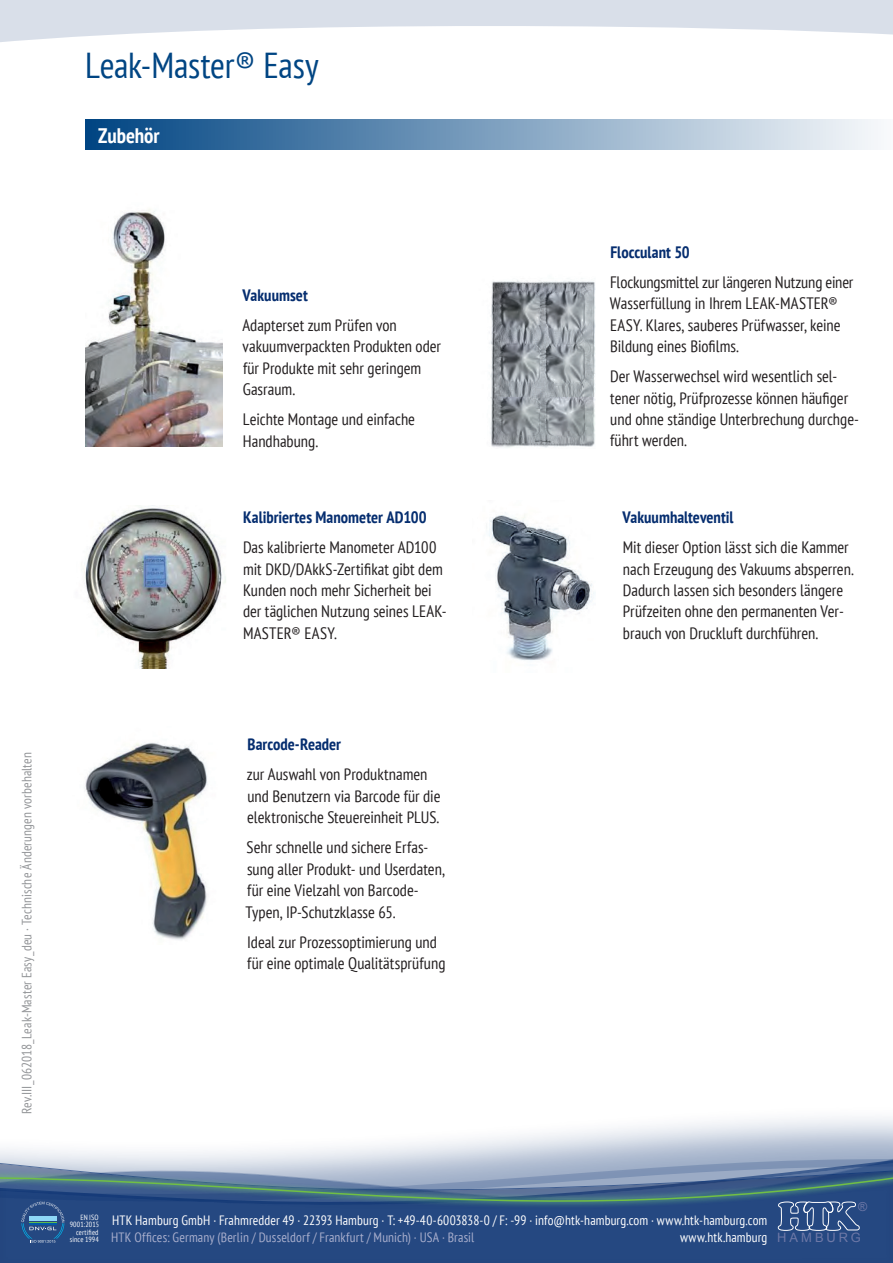
<style>
.page{position:relative;width:893px;height:1263px;background:#fff}
.page>*{position:absolute;margin:0;border:0;box-sizing:border-box;transform-origin:0 0}
.t1{font:condensed 36px "PT Sans";letter-spacing:-.005em;color:#004583}
.t2{font:700 condensed 21px "PT Sans";color:#fff}
.t3{font:condensed 16.5px/21.5px "PT Sans";color:#231f20}
.t4{font:700 condensed 16.5px "PT Sans";color:#052d6f}
.t5{font:condensed 13.5px "PT Sans";letter-spacing:.01em;color:#fff}
.t6{font:condensed 13.5px "PT Sans";letter-spacing:.01em;color:#939598}
.t7{font:condensed 13.5px "PT Sans";letter-spacing:.01em;color:#a9afcd}
.t8{font:12.9px "Arial";letter-spacing:.23em;color:#6e79a7}
.t9{font:12.3px "Arial";color:#6e79a7}
.t10{font:condensed 7.5px/7.5px "PT Sans";letter-spacing:.015em;color:#fff;text-align:right}
</style>
<div class="page">
<svg style="left:0;top:1117px;width:893px;height:37px"></svg>
<svg style="left:0;top:0;width:893px;height:42px"></svg>
<svg style="left:0;top:1154px;width:893px;height:14px;background:#bdc8d9"></svg>
<div style="left:0;top:1168px;width:893px;height:95px;background:#71bf44;opacity:.5"></div>
<svg style="left:0;top:1174px;width:893px;height:89px;background:#345786"></svg>
<svg style="left:21px;top:1202px;width:44px;height:41px;background:#386294"></svg>
<img style="left:85px;top:209px;width:138px;height:237px">
<img style="left:489px;top:280px;width:107px;height:168px">
<img style="left:84px;top:505px;width:142px;height:163px">
<img style="left:489px;top:515px;width:106px;height:146px">
<img style="left:85px;top:742px;width:123px;height:198px">
<div style="left:85px;top:119px;width:808px;height:31px;background:linear-gradient(to right,#004482,#f9fafb)"></div>
<h1 class="t1" style="left:85px;top:42px;width:235px">Leak-Master® Easy</h1>
<p class="t2" style="left:98px;top:121px;width:63px">Zubehör</p>
<p class="t4" style="left:243px;top:284px;width:67px">Vakuumset</p>
<p class="t3" style="left:242px;top:314px;width:200px">Adapterset zum Prüfen von vakuumverpackten Produkten oder für Produkte mit sehr geringem<br>Gasraum.</p>
<p class="t3" style="left:243px;top:408px;width:174px">Leichte Montage und einfache<br>Handhabung.</p>
<p class="t4" style="left:243px;top:506px;width:185px">Kalibriertes Manometer AD100</p>
<p class="t3" style="left:243px;top:536px;width:205px">Das kalibrierte Manometer AD100 mit DKD/DAkkS-Zertifi kat gibt dem<br>Kunden noch mehr Sicherheit bei der täglichen Nutzung seines LEAK-<br>MASTER® EASY.</p>
<p class="t4" style="left:610px;top:241px;width:81px">Flocculant 50</p>
<p class="t3" style="left:610px;top:271px;width:245px">Flockungsmittel zur längeren Nutzung einer Wasserfüllung in Ihrem LEAK-MASTER® EASY. Klares, sauberes Prüfwasser, keine Bildung eines Biofilms.</p>
<p class="t3" style="left:610px;top:365px;width:250px">Der Wasserwechsel wird wesentlich sel&shy;tener nötig, Prüfprozesse können häufiger und ohne ständige Unterbrechung durchge&shy;führt werden.</p>
<p class="t4" style="left:622px;top:506px;width:112px">Vakuumhalteventil</p>
<p class="t3" style="left:623px;top:536px;width:232px">Mit dieser Option lässt sich die Kammer nach Erzeugung des Vakuums absperren.<br>Dadurch lassen sich besonders längere Prüfzeiten ohne den permanenten Ver&shy;brauch von Druckluft durchführen.</p>
<p class="t6" style="left:18px;top:1114px;width:363px;rotate:-90deg">Rev.III_062018_Leak-Master Easy_deu · Technische Änderungen vorbehalten</p>
<p class="t4" style="left:248px;top:734px;width:95px">Barcode-Reader</p>
<p class="t3" style="left:247px;top:763px;width:195px">zur Auswahl von Produktnamen und Benutzern via Barcode für die elektronische Steuereinheit PLUS.</p>
<p class="t3" style="left:246px;top:836px;width:201px">Sehr schnelle und sichere Erfas&shy;sung aller Produkt- und Userdaten, für eine Vielzahl von Barcode-<br>Typen, IP-Schutzklasse 65.</p>
<p class="t3" style="left:247px;top:931px;width:200px">Ideal zur Prozessoptimierung und für eine optimale Qualitätsprüfung</p>
<p class="t10" style="left:70px;top:1213px;width:31px">EN ISO<br>9001:2015 certified since 1994</p>
<p class="t5" style="left:112px;top:1211px;width:657px">HTK Hamburg GmbH · Frahmredder 49 · 22393 Hamburg · T: +49-40-6003838-0 / F: -99 · info@htk-hamburg.com · www.htk-hamburg.com</p>
<p class="t7" style="left:111px;top:1229px;width:365px">HTK Offices: Germany (Berlin / Dusseldorf / Frankfurt / Munich) · USA · Brasil</p>
<p class="t5" style="left:680px;top:1229px;width:89px">www.htk.hamburg</p>
<p class="t9" style="left:858px;top:1198px;width:11px">®</p>
<p class="t8" style="left:777px;top:1229px;width:85px">HAMBURG</p>
</div>
